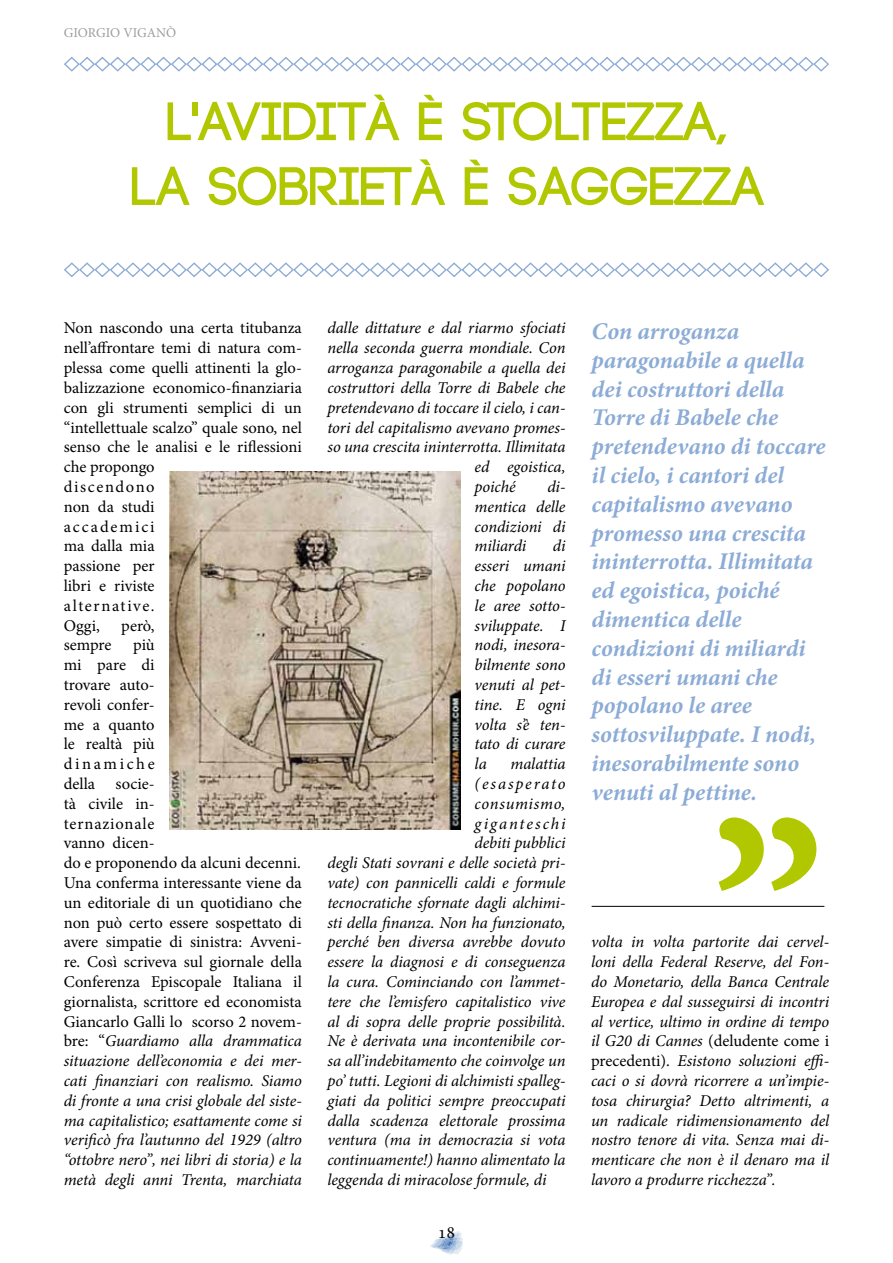
<style>
.page{position:relative;width:893px;height:1263px;background:#fff}
.page>*{position:absolute;margin:0;border:0;box-sizing:border-box;transform-origin:0 0}
.t1{font:700 258px "Minion Pro";color:#b1c800}
.t2{font:700 54px/64.8px "Code";color:#b1c800;text-align:center}
.t3{font:italic 700 24px/28.8px "Minion Pro";color:#8cacd6}
.t4{font:18px "Minion Pro";color:#000}
.t5{font:italic 16.5px/19.8px "Minion Pro";letter-spacing:-.005em;color:#000;text-align:justify}
.t6{font:16.5px/19.8px "Minion Pro";color:#000}
.t7{font:italic 16.5px "Minion Pro";letter-spacing:.11em;color:#000}
.t8{font:italic 16.5px "Minion Pro";letter-spacing:.035em;color:#000}
.t9{font:italic 16.5px "Minion Pro";letter-spacing:.115em;color:#000}
.t10{font:13.5px "Minion Pro";letter-spacing:-.005em;color:#9c9e9f}
.s1{font-style:italic}
.s2{font-style:normal}
</style>
<div class="page">
<svg style="left:430px;top:1231px;width:33px;height:23px"></svg>
<svg style="left:64px;top:262px;width:765px;height:16px"></svg>
<svg style="left:64px;top:56px;width:765px;height:16px"></svg>
<img style="left:169px;top:472px;width:291px;height:358px">
<hr style="left:592px;top:906px;width:232px;height:1px;background:#000">
<p class="t10" style="left:64px;top:23px;width:114px">GIORGIO VIGANÒ</p>
<h2 class="t2" style="left:131px;top:91px;width:635px">L'AVIDITÀ È STOLTEZZA,<br>LA SOBRIETÀ È SAGGEZZA</h2>
<p class="t6" style="left:64px;top:318px;width:240px">Non nascondo una certa titubanza nell’affrontare temi di natura com&shy;plessa come quelli attinenti la glo&shy;balizzazione economico-finanziaria con gli strumenti semplici di un “intellettuale scalzo” quale sono, nel senso che le analisi e le riflessioni che propongo<br>discendono<br>non da studi<br>accademici<br>ma dalla mia<br>passione per<br>libri e riviste<br>alternative.<br>Oggi,</p>
<p class="t6" style="left:121px;top:615px;width:35px">però,</p>
<p class="t6" style="left:64px;top:635px;width:240px;text-indent:69px">più<br>mi pare di<br>trovare auto-<br>revoli confer-<br>me a quanto<br>le realtà più<br>dinamiche<br>della socie-<br>tà civile in-<br>ternazionale<br>vanno dicen-<br>do e proponendo da alcuni decenni.<br>Una conferma interessante viene da un editoriale di un quotidiano che non può certo essere sospettato di avere simpatie di sinistra: Avveni&shy;re. Così scriveva sul giornale della<br>Conferenza Episcopale Italiana il giornalista, scrittore ed economista<br>Giancarlo Galli lo scorso 2 novem&shy;bre: “<span class="s1">Guardiamo alla drammatica situazione dell’economia e dei mer&shy;cati finanziari con realismo. Siamo di fronte a una crisi globale del siste&shy;ma capitalistico; esattamente come si verificò fra l’autunno del 1929 (altro “ottobre nero”, nei libri di storia) e la metà degli anni Trenta, marchiata</span></p>
<p class="t6" style="left:64px;top:635px;width:49px">sempre</p>
<p class="t5" style="left:327px;top:318px;width:240px">dalle dittature e dal riarmo sfociati</p>
<p class="t5" style="left:327px;top:338px;width:240px">nella seconda guerra mondiale. Con</p>
<p class="t5" style="left:327px;top:358px;width:240px">arroganza paragonabile a quella dei</p>
<p class="t5" style="left:327px;top:378px;width:240px">costruttori della Torre di Babele che</p>
<p class="t5" style="left:327px;top:397px;width:240px">pretendevano di toccare il cielo, i can-</p>
<p class="t5" style="left:327px;top:417px;width:240px">tori del capitalismo avevano promes-</p>
<p class="t5" style="left:327px;top:437px;width:240px">so una crescita ininterrotta. Illimitata</p>
<p class="t5" style="left:475px;top:457px;width:92px">ed egoistica,</p>
<p class="t5" style="left:475px;top:477px;width:43px">poiché</p>
<p class="t5" style="left:475px;top:477px;width:92px;text-indent:73px">di&shy;mentica delle condizioni di miliardi</p>
<p class="t5" style="left:475px;top:536px;width:92px;text-indent:78px">di esseri umani che popolano le aree sotto&shy;sviluppate. I nodi, inesora&shy;bilmente sono venuti al pet&shy;tine. E ogni volta s’è ten&shy;tato di curare la</p>
<p class="t5" style="left:510px;top:754px;width:57px">malattia</p>
<p class="t7" style="left:475px;top:772px;width:92px">(esasperato</p>
<p class="t8" style="left:475px;top:792px;width:92px">consumismo,</p>
<p class="t9" style="left:475px;top:812px;width:92px">giganteschi</p>
<p class="t5" style="left:475px;top:833px;width:92px">debiti pubblici</p>
<p class="t5" style="left:327px;top:853px;width:240px">degli Stati sovrani e delle società pri-</p>
<p class="t5" style="left:327px;top:873px;width:240px">vate) con pannicelli caldi e formule</p>
<p class="t5" style="left:327px;top:892px;width:240px">tecnocratiche sfornate dagli alchimi-</p>
<p class="t5" style="left:327px;top:912px;width:240px">sti della finanza. Non ha funzionato,</p>
<p class="t5" style="left:327px;top:932px;width:240px">perché ben diversa avrebbe dovuto</p>
<p class="t5" style="left:327px;top:952px;width:240px">essere la diagnosi e di conseguenza</p>
<p class="t5" style="left:327px;top:972px;width:240px">la cura. Cominciando con l’ammet-</p>
<p class="t5" style="left:327px;top:991px;width:240px">tere che l’emisfero capitalistico vive</p>
<p class="t5" style="left:327px;top:1011px;width:240px">al di sopra delle proprie possibilità.</p>
<p class="t5" style="left:327px;top:1031px;width:240px">Ne è derivata una incontenibile cor-</p>
<p class="t5" style="left:327px;top:1051px;width:240px">sa all’indebitamento che coinvolge un</p>
<p class="t5" style="left:327px;top:1071px;width:240px">po’ tutti. Legioni di alchimisti spalleg-</p>
<p class="t5" style="left:327px;top:1090px;width:240px">giati da politici sempre preoccupati</p>
<p class="t5" style="left:327px;top:1110px;width:240px">dalla scadenza elettorale prossima</p>
<p class="t5" style="left:327px;top:1130px;width:240px">ventura (ma in democrazia si vota</p>
<p class="t5" style="left:327px;top:1150px;width:240px">continuamente!) hanno alimentato la</p>
<p class="t5" style="left:327px;top:1170px;width:221px">leggenda di miracolose formule, di</p>
<p class="t4" style="left:438px;top:1220px;width:19px">18</p>
<p class="t3" style="left:592px;top:316px;width:236px">Con arroganza paragonabile a quella dei costruttori della<br>Torre di Babele che pretendevano di toccare il cielo, i cantori del capitalismo avevano promesso una crescita ininterrotta. Illimitata ed egoistica, poiché dimentica delle condizioni di miliardi di esseri umani che popolano le aree sottosviluppate. I nodi, inesorabilmente sono venuti al pettine.</p>
<h1 class="t1" style="left:710px;top:736px;width:116px">”</h1>
<p class="t5" style="left:591px;top:932px;width:240px">volta in volta partorite dai cervel&shy;loni della Federal Reserve, del Fon&shy;do Monetario, della Banca Centrale Europea e dal susseguirsi di incontri al vertice, ultimo in ordine di tempo il G20 di Cannes <span class="s2">(deludente come i precedenti).</span> Esistono soluzioni effi&shy;caci o si dovrà ricorrere a un’impie&shy;tosa chirurgia? Detto altrimenti, a un radicale ridimensionamento del nostro tenore di vita. Senza mai di&shy;menticare che non è il denaro ma il lavoro a produrre ricchezza”.</p>
</div>
